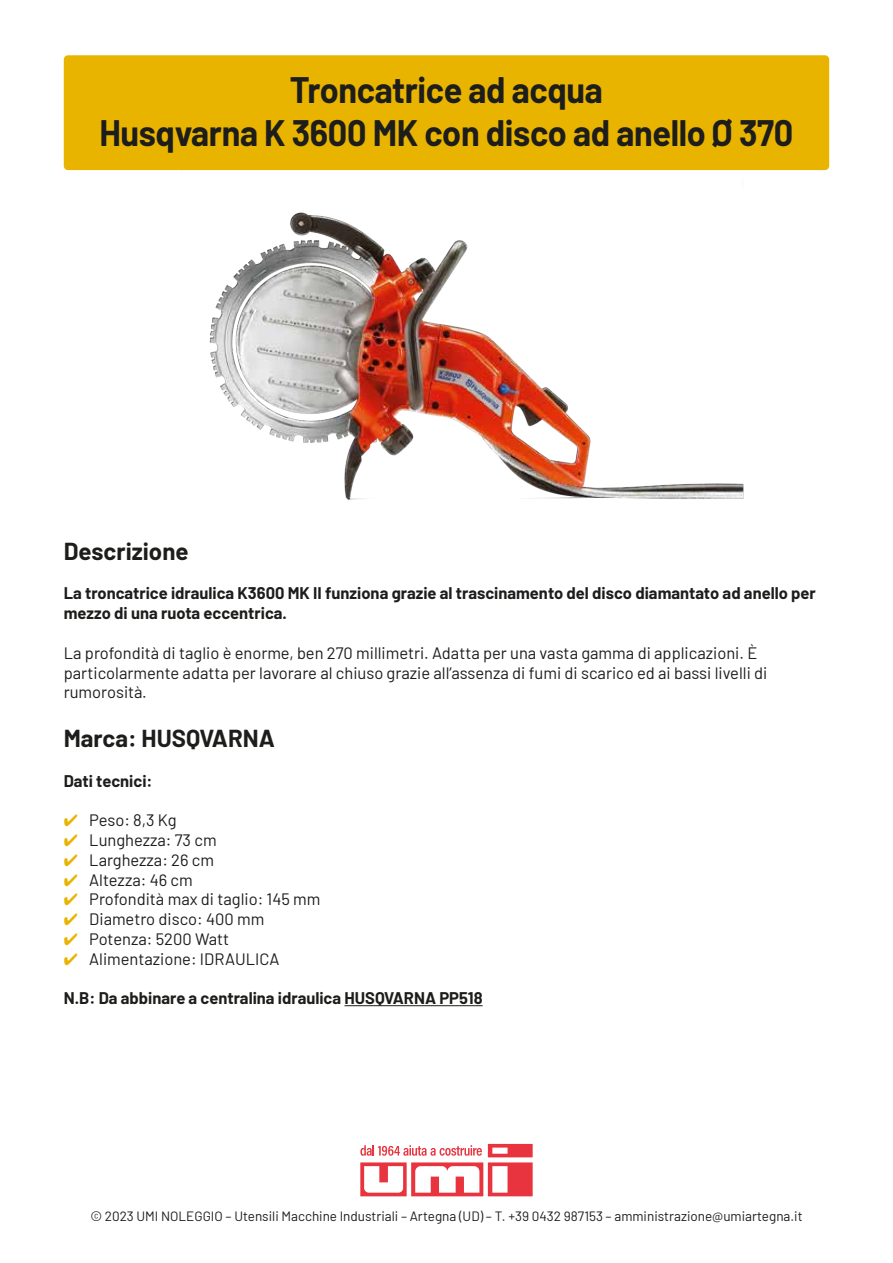
<style>
.page{position:relative;width:893px;height:1263px;background:#fff}
.page>*{position:absolute;margin:0;border:0;box-sizing:border-box;transform-origin:0 0}
.t1{font:700 36px/43.2px "Barlow";letter-spacing:-.01em;color:#1d1d1b;text-align:center;scale:.95 1}
.t2{font:700 24px "Barlow";color:#1d1d1b}
.t3{font:16.5px/19.8px "Barlow";color:#1d1d1b}
.t4{font:700 16.5px/19.8px "Barlow";color:#1d1d1b}
.t5{font:13.5px "Barlow";color:#1d1d1b}
.s1{color:#e9b400}
</style>
<div class="page">
<img style="left:146px;top:170px;width:632px;height:330px">
<svg style="left:360px;top:1144px;width:173px;height:52px"></svg>
<div style="left:64px;top:55px;width:765px;height:115px;background:#e9b400;border-radius:4px"></div>
<hr style="left:344px;top:1005px;width:139px;height:1px;background:#1d1d1b">
<h1 class="t1" style="left:99px;top:66px;width:732px">Troncatrice ad acqua<br>Husqvarna K 3600 MK con disco ad anello Ø 370</h1>
<h2 class="t2" style="left:64px;top:533px;width:126px">Descrizione</h2>
<p class="t4" style="left:64px;top:582px;width:754px">La troncatrice idraulica K3600 MK II funziona grazie al trascinamento del disco diamantato ad anello per mezzo di una ruota eccentrica.</p>
<p class="t3" style="left:64px;top:642px;width:705px">La profondità di taglio è enorme, ben 270 millimetri. Adatta per una vasta gamma di applicazioni. È particolarmente adatta per lavorare al chiuso grazie all’assenza di fumi di scarico ed ai bassi livelli di rumorosità.</p>
<h2 class="t2" style="left:64px;top:721px;width:213px">Marca: HUSQVARNA</h2>
<p class="t4" style="left:64px;top:769px;width:90px">Dati tecnici:</p>
<p class="t3" style="left:64px;top:809px;width:114px"><span class="s1">✔</span> Peso: 8,3 Kg</p>
<p class="t3" style="left:64px;top:829px;width:154px"><span class="s1">✔</span> Lunghezza: 73 cm</p>
<p class="t3" style="left:64px;top:849px;width:152px"><span class="s1">✔</span> Larghezza: 26 cm</p>
<p class="t3" style="left:64px;top:868px;width:130px"><span class="s1">✔</span> Altezza: 46 cm</p>
<p class="t3" style="left:64px;top:888px;width:258px"><span class="s1">✔</span> Profondità max di taglio: 145 mm</p>
<p class="t3" style="left:64px;top:908px;width:202px"><span class="s1">✔</span> Diametro disco: 400 mm</p>
<p class="t3" style="left:64px;top:928px;width:167px"><span class="s1">✔</span> Potenza: 5200 Watt</p>
<p class="t3" style="left:64px;top:948px;width:217px"><span class="s1">✔</span> Alimentazione: IDRAULICA</p>
<p class="t4" style="left:64px;top:987px;width:420px">N.B: Da abbinare a centralina idraulica HUSQVARNA PP518</p>
<p class="t5" style="left:90px;top:1206px;width:714px">© 2023 UMI NOLEGGIO – Utensili Macchine Industriali – Artegna (UD) – T. +39 0432 987153 – amministrazione@umiartegna.it</p>
</div>
